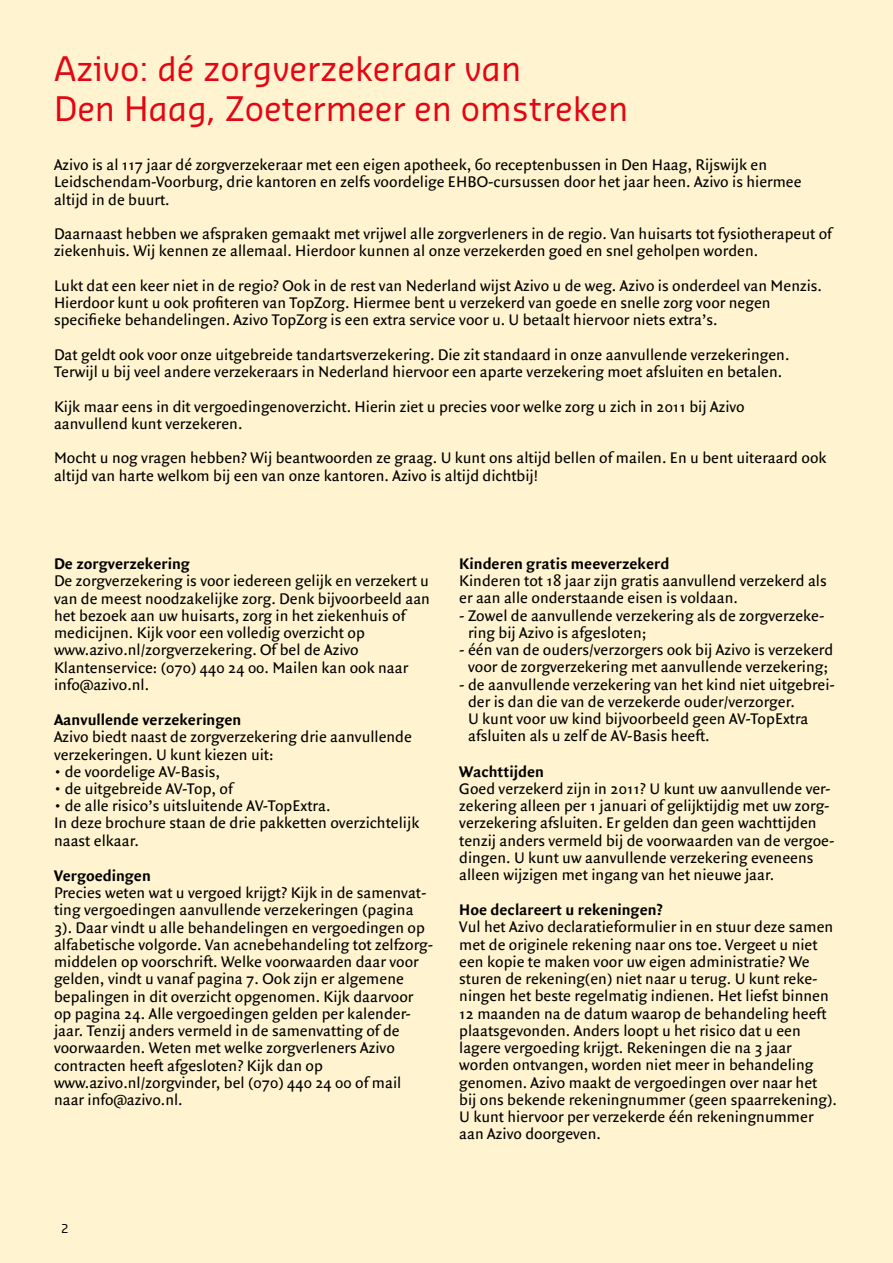
<style>
.page{position:relative;width:893px;height:1263px;background:#fff4cf}
.page>*{position:absolute;margin:0;border:0;box-sizing:border-box;transform-origin:0 0}
.t1{font:33px/39.6px "Sansa";color:#e30613}
.t2{font:16.5px/17.2px "Quadraat Sans";color:#000}
.t3{font:700 16.5px "Quadraat Sans";color:#000}
.t4{font:12px "Sansa";color:#000}
</style>
<div class="page">
<h1 class="t1" style="left:54px;top:48px;width:576px">Azivo: dé zorgverzekeraar van<br>Den Haag, Zoetermeer en omstreken</h1>
<p class="t2" style="left:54px;top:156px;width:749px">Azivo is al 117 jaar dé zorgverzekeraar met een eigen apotheek, 60 receptenbussen in Den Haag, Rijswijk en<br>Leidschendam-Voorburg, drie kantoren en zelfs voordelige EHBO-cursussen door het jaar heen. Azivo is hiermee altijd in de buurt.</p>
<p class="t2" style="left:54px;top:225px;width:779px">Daarnaast hebben we afspraken gemaakt met vrijwel alle zorgverleners in de regio. Van huisarts tot fysiotherapeut of ziekenhuis. Wij kennen ze allemaal. Hierdoor kunnen al onze verzekerden goed en snel geholpen worden.</p>
<p class="t2" style="left:54px;top:277px;width:770px">Lukt dat een keer niet in de regio? Ook in de rest van Nederland wijst Azivo u de weg. Azivo is onderdeel van Menzis.<br>Hierdoor kunt u ook profiteren van TopZorg. Hiermee bent u verzekerd van goede en snelle zorg voor negen specifieke behandelingen. Azivo TopZorg is een extra service voor u. U betaalt hiervoor niets extra’s.</p>
<p class="t2" style="left:54px;top:346px;width:737px">Dat geldt ook voor onze uitgebreide tandartsverzekering. Die zit standaard in onze aanvullende verzekeringen.<br>Terwijl u bij veel andere verzekeraars in Nederland hiervoor een aparte verzekering moet afsluiten en betalen.</p>
<p class="t2" style="left:54px;top:398px;width:692px">Kijk maar eens in dit vergoedingenoverzicht. Hierin ziet u precies voor welke zorg u zich in 2011 bij Azivo aanvullend kunt verzekeren.</p>
<p class="t2" style="left:54px;top:449px;width:774px">Mocht u nog vragen hebben? Wij beantwoorden ze graag. U kunt ons altijd bellen of mailen. En u bent uiteraard ook altijd van harte welkom bij een van onze kantoren. Azivo is altijd dichtbij!</p>
<p class="t3" style="left:54px;top:555px;width:137px">De zorgverzekering</p>
<p class="t2" style="left:54px;top:573px;width:378px">De zorgverzekering is voor iedereen gelijk en verzekert u van de meest noodzakelijke zorg. Denk bijvoorbeeld aan het bezoek aan uw huisarts, zorg in het ziekenhuis of medicijnen. Kijk voor een volledig overzicht op www.azivo.nl/zorgverzekering. Of bel de Azivo Klantenservice: (070) 440 24 00. Mailen kan ook naar info@azivo.nl.</p>
<p class="t3" style="left:54px;top:710px;width:189px">Aanvullende verzekeringen</p>
<p class="t2" style="left:54px;top:728px;width:359px">Azivo biedt naast de zorgverzekering drie aanvullende verzekeringen. U kunt kiezen uit:</p>
<p class="t2" style="left:54px;top:763px;width:168px">• de voordelige AV-Basis,</p>
<p class="t2" style="left:54px;top:780px;width:180px">• de uitgebreide AV-Top, of</p>
<p class="t2" style="left:54px;top:797px;width:367px">• de alle risico’s uitsluitende AV-TopExtra.<br>In deze brochure staan de drie pakketten overzichtelijk naast elkaar.</p>
<p class="t3" style="left:54px;top:866px;width:98px">Vergoedingen</p>
<p class="t2" style="left:54px;top:884px;width:381px">Precies weten wat u vergoed krijgt? Kijk in de samenvat&shy;ting vergoedingen aanvullende verzekeringen (pagina 3). Daar vindt u alle behandelingen en vergoedingen op alfabetische volgorde. Van acnebehandeling tot zelfzorg&shy;middelen op voorschrift. Welke voorwaarden daar voor gelden, vindt u vanaf pagina 7. Ook zijn er algemene bepalingen in dit overzicht opgenomen. Kijk daarvoor op pagina 24. Alle vergoedingen gelden per kalender&shy;jaar. Tenzij anders vermeld in de samenvatting of de voorwaarden. Weten met welke zorgverleners Azivo contracten heeft afgesloten? Kijk dan op www.azivo.nl/zorgvinder, bel (070) 440 24 00 of mail naar info@azivo.nl.</p>
<p class="t3" style="left:459px;top:554px;width:212px">Kinderen gratis meeverzekerd</p>
<p class="t2" style="left:459px;top:572px;width:369px">Kinderen tot 18 jaar zijn gratis aanvullend verzekerd als er aan alle onderstaande eisen is voldaan.</p>
<p class="t2" style="left:468px;top:607px;width:358px;text-indent:-9px">- Zowel de aanvullende verzekering als de zorgverzeke&shy;ring bij Azivo is afgesloten;</p>
<p class="t2" style="left:459px;top:641px;width:375px;text-align:center">- één van de ouders/verzorgers ook bij Azivo is verzekerd voor de zorgverzekering met aanvullende verzekering;</p>
<p class="t2" style="left:468px;top:676px;width:368px;text-indent:-9px">- de aanvullende verzekering van het kind niet uitgebrei&shy;der is dan die van de verzekerde ouder/verzorger.<br>U kunt voor uw kind bijvoorbeeld geen AV-TopExtra afsluiten als u zelf de AV-Basis heeft.</p>
<p class="t3" style="left:459px;top:762px;width:86px">Wachttijden</p>
<p class="t2" style="left:459px;top:780px;width:377px">Goed verzekerd zijn in 2011? U kunt uw aanvullende ver&shy;zekering alleen per 1 januari of gelijktijdig met uw zorg&shy;verzekering afsluiten. Er gelden dan geen wachttijden tenzij anders vermeld bij de voorwaarden van de vergoe&shy;dingen. U kunt uw aanvullende verzekering eveneens alleen wijzigen met ingang van het nieuwe jaar.</p>
<p class="t3" style="left:459px;top:900px;width:205px">Hoe declareert u rekeningen?</p>
<p class="t2" style="left:459px;top:918px;width:379px">Vul het Azivo declaratieformulier in en stuur deze samen met de originele rekening naar ons toe. Vergeet u niet een kopie te maken voor uw eigen administratie? We sturen de rekening(en) niet naar u terug. U kunt reke&shy;ningen het beste regelmatig indienen. Het liefst binnen 12 maanden na de datum waarop de behandeling heeft plaatsgevonden. Anders loopt u het risico dat u een lagere vergoeding krijgt. Rekeningen die na 3 jaar worden ontvangen, worden niet meer in behandeling genomen. Azivo maakt de vergoedingen over naar het bij ons bekende rekeningnummer (geen spaarrekening).<br>U kunt hiervoor per verzekerde één rekeningnummer aan Azivo doorgeven.</p>
<p class="t4" style="left:61px;top:1221px;width:13px">22</p>
</div>
